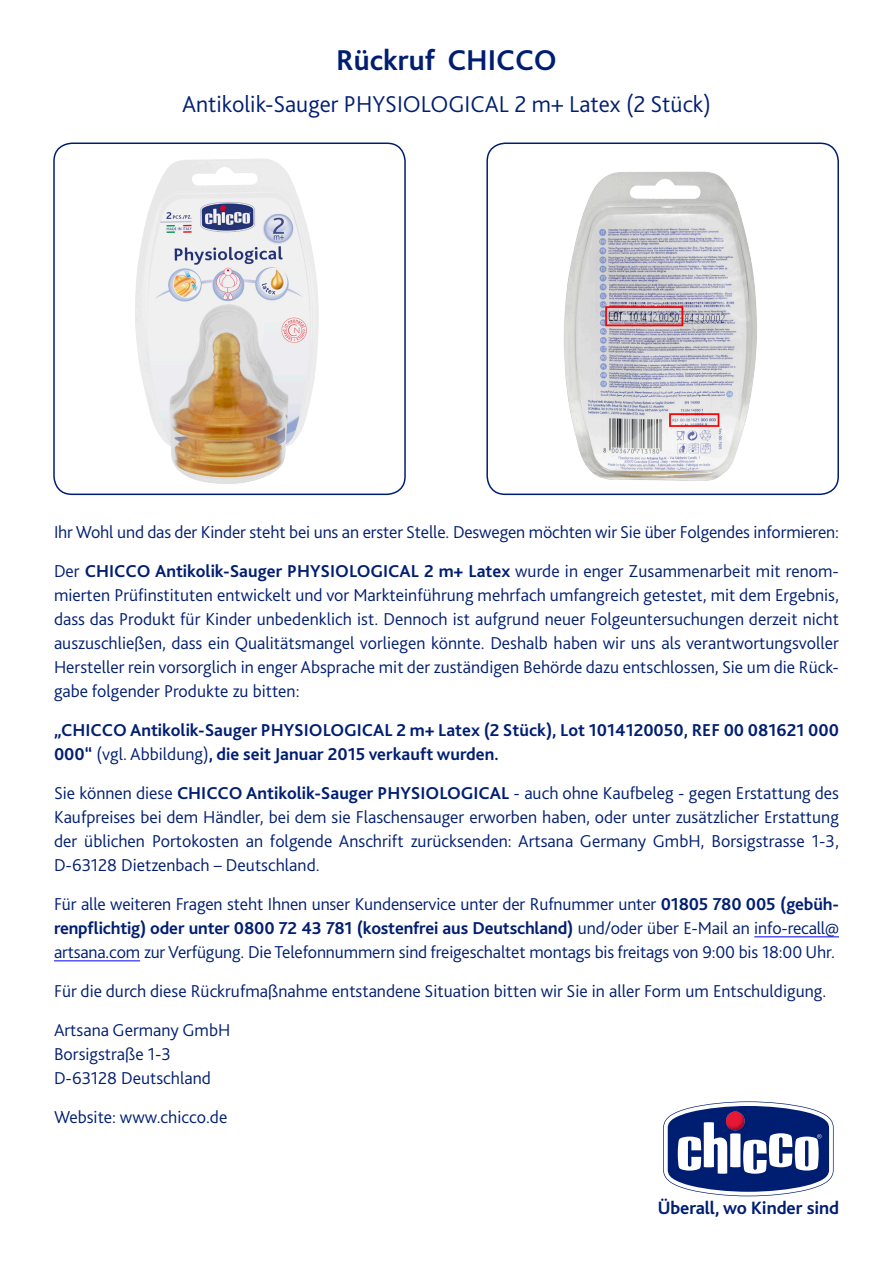
<style>
.page{position:relative;width:893px;height:1263px;background:#fff}
.page>*{position:absolute;margin:0;border:0;box-sizing:border-box;transform-origin:0 0}
.t1{font:700 30px "Bliss 2";color:#001e71}
.t2{font:300 24px "Bliss 2";color:#001e71}
.t3{font:700 18.75px "Bliss";letter-spacing:-.005em;color:#001e71}
.t4{font:300 18px/24px "Bliss 2";color:#001e71;text-align:justify}
.t5{font:700 18px/24px "Bliss 2";color:#001e71}
.s1{font-weight:700}
.s2{font-weight:300}
</style>
<div class="page">
<hr style="left:754px;top:936px;width:85px;height:1px;background:#00f">
<hr style="left:54px;top:960px;width:86px;height:1px;background:#00f">
<svg style="left:663px;top:1101px;width:171px;height:95px"></svg>
<img style="left:54px;top:143px;width:351px;height:351px">
<div style="left:53px;top:143px;width:353px;height:352px;border:2px solid #001e71;border-radius:18px"></div>
<img style="left:564px;top:171px;width:193px;height:310px">
<div style="left:486px;top:143px;width:353px;height:352px;border:2px solid #001e71;border-radius:18px"></div>
<p class="t1" style="left:336px;top:41px;width:222px">Rückruf CHICCO</p>
<p class="t2" style="left:182px;top:89px;width:530px">Antikolik-Sauger PHYSIOLOGICAL 2 m+ Latex (2 Stück)</p>
<p class="t4" style="left:54px;top:520px;width:786px">Ihr Wohl und das der Kinder steht bei uns an erster Stelle. Deswegen möchten wir Sie über Folgendes informieren:</p>
<p class="t4" style="left:54px;top:559px;width:786px">Der <span class="s1">CHICCO Antikolik-Sauger PHYSIOLOGICAL 2 m+ Latex</span> wurde in enger Zusammenarbeit mit renom&shy;mierten Prüfinstituten entwickelt und vor Markteinführung mehrfach umfangreich getestet, mit dem Ergebnis, dass das Produkt für Kinder unbedenklich ist. Dennoch ist aufgrund neuer Folgeuntersuchungen derzeit nicht auszuschließen, dass ein Qualitätsmangel vorliegen könnte. Deshalb haben wir uns als verantwortungsvoller Hersteller rein vorsorglich in enger Absprache mit der zuständigen Behörde dazu entschlossen, Sie um die Rück&shy;gabe folgender Produkte zu bitten:</p>
<p class="t5" style="left:54px;top:718px;width:786px">„CHICCO Antikolik-Sauger PHYSIOLOGICAL 2 m+ Latex (2 Stück), Lot 1014120050, REF 00 081621 000<br>000“ <span class="s2">(vgl. Abbildung)</span>, die seit Januar 2015 verkauft wurden.</p>
<p class="t4" style="left:54px;top:781px;width:786px">Sie können diese <span class="s1">CHICCO Antikolik-Sauger PHYSIOLOGICAL</span> - auch ohne Kaufbeleg - gegen Erstattung des Kaufpreises bei dem Händler, bei dem sie Flaschensauger erworben haben, oder unter zusätzlicher Erstattung der üblichen Portokosten an folgende Anschrift zurücksenden: Artsana Germany GmbH, Borsigstrasse 1-3, D-63128 Dietzenbach – Deutschland.</p>
<p class="t4" style="left:54px;top:892px;width:786px">Für alle weiteren Fragen steht Ihnen unser Kundenservice unter der Rufnummer unter <span class="s1">01805 780 005 (gebüh&shy;renpflichtig) oder unter 0800 72 43 781 (kostenfrei aus Deutschland)</span> und/oder über E-Mail an info-recall@ artsana.com zur Verfügung. Die Telefonnummern sind freigeschaltet montags bis freitags von 9:00 bis 18:00 Uhr.</p>
<p class="t4" style="left:54px;top:979px;width:774px">Für die durch diese Rückrufmaßnahme entstandene Situation bitten wir Sie in aller Form um Entschuldigung.</p>
<p class="t4" style="left:54px;top:1018px;width:178px;text-align:left">Artsana Germany GmbH<br>Borsigstraße 1-3<br>D-63128 Deutschland</p>
<p class="t4" style="left:54px;top:1105px;width:175px">Website: www.chicco.de</p>
<p class="t3" style="left:658px;top:1198px;width:183px">Überall, wo Kinder sind</p>
</div>
